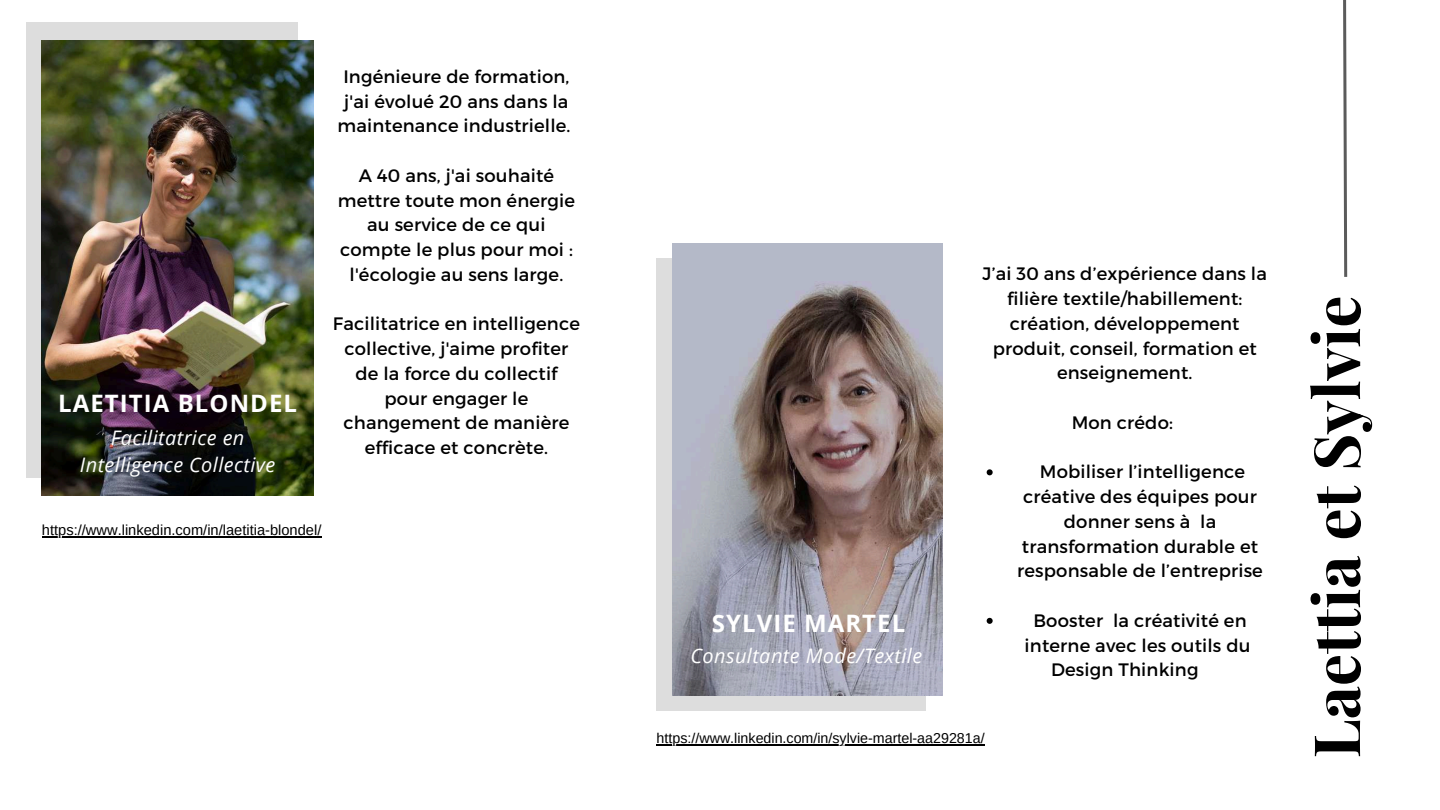
<style>
.page{position:relative;width:1440px;height:810px;background:#fff}
.page>*{position:absolute;margin:0;border:0;box-sizing:border-box;transform-origin:0 0}
.t1{font:700 64px "Playfair Display";color:#000}
.t2{font:700 24px "Open Sans";letter-spacing:.045em;color:#fff}
.t3{font:italic 20px/27.8px "Open Sans";letter-spacing:.02em;color:#fff;text-align:center}
.t4{font:18px/24.8px "Montserrat";letter-spacing:.01em;color:#000;text-align:center}
.t5{font:14.7px "Arimo";color:#000}
.t6{font:14.3px "Arimo";color:#000}
</style>
<div class="page">
<div style="left:26px;top:22px;width:271px;height:455px;background:#ddd"></div>
<img style="left:42px;top:41px;width:271px;height:455px">
<div style="left:657px;top:258px;width:269px;height:453px;background:#ddd"></div>
<img style="left:672px;top:244px;width:270px;height:452px">
<svg style="left:1343px;top:0;width:5px;height:277px"></svg>
<svg style="left:987px;top:469px;width:6px;height:6px"></svg>
<svg style="left:987px;top:618px;width:6px;height:6px"></svg>
<hr style="left:42px;top:536px;width:279px;height:2px;background:#000">
<hr style="left:657px;top:744px;width:328px;height:2px;background:#000">
<h2 class="t2" style="left:58px;top:387px;width:240px">LAETITIA BLONDEL</h2>
<p class="t3" style="left:80px;top:423px;width:197px">Facilitatrice en<br>Intelligence Collective</p>
<p class="t4" style="left:337px;top:63px;width:235px">Ingénieure de formation, j'ai évolué 20 ans dans la maintenance industrielle.</p>
<p class="t4" style="left:338px;top:162px;width:239px">A 40 ans, j'ai souhaité mettre toute mon énergie au service de ce qui compte le plus pour moi : l'écologie au sens large.</p>
<p class="t4" style="left:333px;top:311px;width:249px">Facilitatrice en intelligence collective, j'aime profiter de la force du collectif pour engager le changement de manière efficace et concrète.</p>
<p class="t5" style="left:42px;top:522px;width:281px">https://www.linkedin.com/in/laetitia-blondel/</p>
<h2 class="t2" style="left:712px;top:607px;width:195px">SYLVIE MARTEL</h2>
<p class="t3" style="left:690px;top:642px;width:233px">Consultante Mode/Textile</p>
<p class="t4" style="left:983px;top:261px;width:286px">J’ai 30 ans d’expérience dans la filière textile/habillement: création, développement produit, conseil, formation et enseignement.</p>
<p class="t4" style="left:1072px;top:409px;width:103px">Mon crédo:</p>
<p class="t4" style="left:1017px;top:459px;width:247px">Mobiliser l’intelligence créative des équipes pour donner sens à la transformation durable et responsable de l’entreprise</p>
<p class="t4" style="left:1033px;top:607px;width:215px">Booster la créativité en</p>
<p class="t4" style="left:1025px;top:632px;width:227px">interne avec les outils du</p>
<p class="t4" style="left:1051px;top:657px;width:149px">Design Thinking</p>
<p class="t6" style="left:657px;top:730px;width:330px">https://www.linkedin.com/in/sylvie-martel-aa29281a/</p>
<h1 class="t1" style="left:1291px;top:758px;width:464px;rotate:-90deg">Laettia et Sylvie</h1>
</div>
